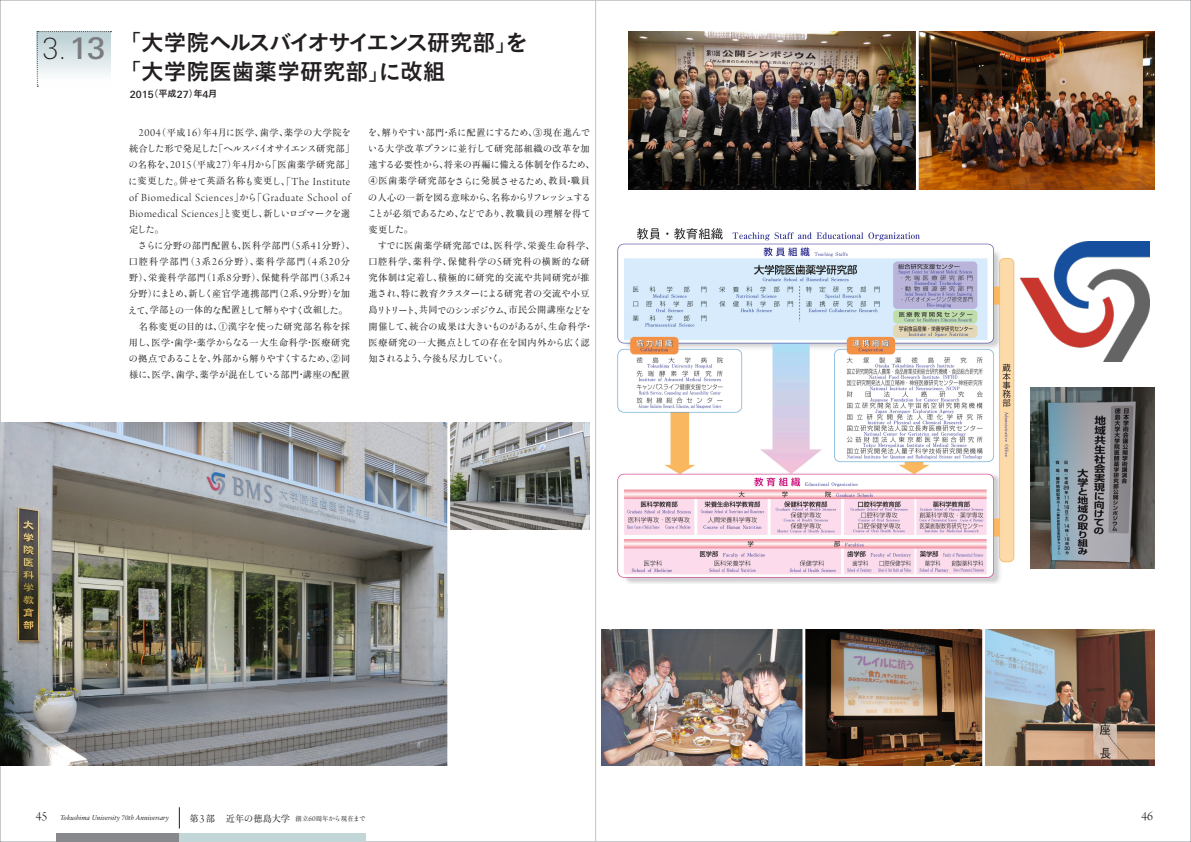
<style>
.page{position:relative;width:1191px;height:842px;background:#fff}
.page>*{position:absolute;margin:0;border:0;box-sizing:border-box;transform-origin:0 0}
.t1{font:22.7px/29px "Koburina Go Std N W6";color:#231f20;text-align:center}
.t2{font:13.3px "Arno Pro Light Display";color:#231f20}
.t3{font:11.5px/16.1px "Arno Pro Light Display";letter-spacing:.05em;color:#231f20;text-align:justify}
.t4{font:500 9.9px "LT Univers Basic";color:#231f20}
.t5{font:9.7px/16.1px "Yutuki 5 Go K Std W3";letter-spacing:-.145em;color:#231f20}
.t6{font:9.7px "Yutuki 5 Go K Std W3";letter-spacing:-.165em;color:#231f20}
.t7{font:9.7px "Yutuki 5 Go K Std W3";letter-spacing:-.115em;color:#231f20}
.t8{font:9.2px/16.1px "Ryumin Pro";letter-spacing:.055em;color:#231f20}
.t9{font:9.2px "Ryumin Pro";letter-spacing:.085em;color:#231f20}
.t10{font:italic 7.1px "Sabon Next LT Display";color:#231f20}
.s1{font-family:"LT Univers Basic";font-weight:100;font-size:29.3px}
.s2{font-family:"LT Univers Basic";font-weight:500;font-size:29.8px;color:#7a7c7f}
.s3{font-family:"Koburina Go Std N W3"}
.s4{font-family:"Koburina Go Std N W3";font-weight:400;font-size:9.2px}
.s5{font-family:"Koburina Go Std N W6";font-weight:400;font-size:9.2px}
.s6{font-family:"Arno Pro Light Display";font-size:11.5px}
.s7{font-size:9.7px}
.s8{font-family:"Yutuki 5 Go K Std W3";font-size:9.7px}
.s9{font-family:"Ryumin Pro";font-size:9.2px}
.s10{font-family:"Ryumin Pro"}
.s11{font-family:"Ryumin Pro";font-size:9.7px}
.s12{font-family:"Koburina Go Std N W3";font-size:9.2px}
.s13{font-size:6.4px}
.s14{font-family:"Arno Pro Light Display";font-size:8px}
.s15{font-family:"Yutuki 5 Go K Std W3";font-size:6.7px}
</style>
<div class="page">
<svg style="left:179px;top:807px;width:1px;height:21px"></svg>
<hr style="left:595px;top:0;width:1px;height:842px;background:#c2c3c6">
<div style="left:56px;top:833px;width:310px;height:9px;background:#c2d6d7"></div>
<div style="left:56px;top:833px;width:123px;height:9px;background:#87898c"></div>
<svg style="left:37px;top:31px;width:74px;height:56px"></svg>
<img style="left:601px;top:630px;width:381px;height:136px">
<img style="left:628px;top:31px;width:526px;height:158px">
<img style="left:617px;top:228px;width:398px;height:356px">
<img style="left:450px;top:423px;width:140px;height:107px">
<img style="left:1020px;top:242px;width:129px;height:120px">
<img style="left:1030px;top:387px;width:124px;height:181px">
<img style="left:985px;top:630px;width:169px;height:136px">
<img style="left:0;top:423px;width:447px;height:343px">
<hr style="left:802px;top:624px;width:3px;height:149px;background:#fff">
<hr style="left:916px;top:28px;width:2px;height:169px;background:#fff">
<h1 class="t1" style="left:42px;top:29px;width:487px"><span class="s1">3.</span><span class="s2">13</span> <span class="s3">「</span>大学院ヘルスバイオサイエンス研究部<span class="s3">」</span>を<span class="s3">「</span>大学院医歯薬学研究部<span class="s3">」</span>に改組</h1>
<p class="t4" style="left:130px;top:88px;width:89px">2015<span class="s4">（</span><span class="s5">平成</span>27<span class="s4">）</span><span class="s5">年</span>4<span class="s5">月</span></p>
<p class="t8" style="left:139px;top:124px;width:214px"><span class="s6">2004</span><span class="s7">（</span>平成<span class="s6">16</span><span class="s7">）</span>年<span class="s6">4</span>月<span class="s8">に</span>医学<span class="s7">、</span>歯学<span class="s7">、</span>薬学<span class="s8">の</span>大学院<span class="s8">を</span></p>
<p class="t5" style="left:129px;top:140px;width:227px"><span class="s9">統合</span>した<span class="s9">形</span>で<span class="s9">発足</span>した<span class="s10">「</span>ヘルスバイオサイエンス<span class="s9">研究部</span><span class="s10">」</span></p>
<p class="t8" style="left:128px;top:156px;width:228px"><span class="s8">の</span>名称<span class="s8">を</span><span class="s7">、</span><span class="s6">2015</span><span class="s7">（</span>平成<span class="s6">27</span><span class="s7">）</span>年<span class="s6">4</span>月<span class="s8">から</span><span class="s7">「</span>医歯薬学研究部<span class="s7">」</span></p>
<p class="t3" style="left:128px;top:174px;width:223px"><span class="s8">に</span><span class="s9">変更</span><span class="s8">した</span><span class="s11">。</span><span class="s9">併</span><span class="s8">せて</span><span class="s9">英語名称</span><span class="s8">も</span><span class="s9">変更</span><span class="s8">し</span><span class="s11">、「</span>The Institute of Biomedical Sciences<span class="s11">」</span><span class="s8">から</span><span class="s11">「</span>Graduate School of Biomedical Sciences<span class="s11">」</span><span class="s8">と</span><span class="s9">変更</span><span class="s8">し</span><span class="s11">、</span><span class="s9">新</span><span class="s8">しいロゴマークを</span><span class="s9">選</span></p>
<p class="t5" style="left:129px;top:221px;width:37px"><span class="s9">定</span>した<span class="s10">。</span></p>
<p class="t8" style="left:129px;top:237px;width:228px;text-indent:9px"><span class="s8">さらに</span>分野<span class="s8">の</span>部門配置<span class="s8">も</span><span class="s7">、</span>医科学部門<span class="s7">（</span><span class="s6">5</span>系<span class="s6">41</span>分野<span class="s7">）、</span>口腔科学部門<span class="s7">（</span><span class="s6">3</span>系<span class="s6">26</span>分野<span class="s7">）、</span>薬科学部門<span class="s7">（</span><span class="s6">4</span>系<span class="s6">20</span>分野<span class="s7">）、</span>栄養科学部門<span class="s7">（</span><span class="s6">1</span>系<span class="s6">8</span>分野<span class="s7">）、</span>保健科学部門<span class="s7">（</span><span class="s6">3</span>系<span class="s6">24</span>分野<span class="s7">）</span><span class="s8">にまとめ</span><span class="s7">、</span>新<span class="s8">しく</span>産官学連携部門<span class="s7">（</span><span class="s6">2</span>系<span class="s7">、</span><span class="s6">9</span>分野<span class="s7">）</span><span class="s8">を</span>加</p>
<p class="t6" style="left:128px;top:304px;width:222px">えて<span class="s10">、</span><span class="s9">学部</span>との<span class="s9">一体的</span>な<span class="s9">配置</span>として<span class="s9">解</span>りやすく<span class="s9">改組</span>した<span class="s10">。</span></p>
<p class="t8" style="left:129px;top:317px;width:223px">　名称変更<span class="s8">の</span>目的<span class="s8">は</span><span class="s7">、</span><span class="s3">①</span>漢字<span class="s8">を</span>使<span class="s8">った</span>研究部名称<span class="s8">を</span>採用<span class="s8">し</span><span class="s7">、</span>医学<span class="s7">・</span>歯学<span class="s7">・</span>薬学<span class="s8">からなる</span>一大生命科学<span class="s7">・</span>医療研究</p>
<p class="t5" style="left:128px;top:350px;width:223px">の<span class="s9">拠点</span>であることを<span class="s10">、</span><span class="s9">外部</span>から<span class="s9">解</span>りやすくするため<span class="s10">、</span><span class="s12">②</span><span class="s9">同</span></p>
<p class="t8" style="left:129px;top:366px;width:223px">様<span class="s8">に</span><span class="s7">、</span>医学<span class="s7">、</span>歯学<span class="s7">、</span>薬学<span class="s8">が</span>混在<span class="s8">している</span>部門<span class="s7">・</span>講座<span class="s8">の</span>配置</p>
<p class="t7" style="left:368px;top:127px;width:224px">を<span class="s10">、</span><span class="s9">解</span>りやすい<span class="s9">部門</span><span class="s10">・</span><span class="s9">系</span>に<span class="s9">配置</span>にするため<span class="s10">、</span><span class="s12">③</span><span class="s9">現在進</span>んで</p>
<p class="t8" style="left:368px;top:140px;width:229px"><span class="s8">いる</span>大学改革<span class="s8">プランに</span>並行<span class="s8">して</span>研究部組織<span class="s8">の</span>改革<span class="s8">を</span>加速<span class="s8">する</span>必要性<span class="s8">から</span><span class="s7">、</span>将来<span class="s8">の</span>再編<span class="s8">に</span>備<span class="s8">える</span>体制<span class="s8">を</span>作<span class="s8">るため</span><span class="s7">、<br></span><span class="s3">④</span>医歯薬学研究部<span class="s8">をさらに</span>発展<span class="s8">させるため</span><span class="s7">、</span>教員<span class="s7">・</span>職員</p>
<p class="t5" style="left:367px;top:189px;width:225px">の<span class="s9">人心</span>の<span class="s9">一新</span>を<span class="s9">図</span>る<span class="s9">意味</span>から<span class="s10">、</span><span class="s9">名称</span>からリフレッシュすることが<span class="s9">必須</span>であるため<span class="s10">、</span>などであり<span class="s10">、</span><span class="s9">教職員</span>の<span class="s9">理解</span>を<span class="s9">得</span>て</p>
<p class="t8" style="left:369px;top:221px;width:46px">変更<span class="s8">した</span><span class="s7">。</span></p>
<p class="t8" style="left:377px;top:237px;width:219px"><span class="s8">すでに</span>医歯薬学研究部<span class="s8">では</span><span class="s7">、</span>医科学<span class="s7">、</span>栄養生命科学<span class="s7">、</span></p>
<p class="t9" style="left:368px;top:254px;width:223px">口腔科学<span class="s7">、</span>薬科学<span class="s7">、</span>保健科学<span class="s8">の</span><span class="s6">5</span>研究科<span class="s8">の</span>横断的<span class="s8">な</span>研</p>
<p class="t8" style="left:369px;top:269px;width:223px">究体制<span class="s8">は</span>定着<span class="s8">し</span><span class="s7">、</span>積極的<span class="s8">に</span>研究的交流<span class="s8">や</span>共同研究<span class="s8">が</span>推</p>
<p class="t5" style="left:369px;top:286px;width:226px"><span class="s9">進</span>され<span class="s10">、</span><span class="s9">特</span>に<span class="s9">教育</span>クラスターによる<span class="s9">研究者</span>の<span class="s9">交流</span>や<span class="s9">小豆島</span>リトリート<span class="s10">、</span><span class="s9">共同</span>でのシンポジウム<span class="s10">、</span><span class="s9">市民公開講座</span>などを<span class="s9">開催</span>して<span class="s10">、</span><span class="s9">統合</span>の<span class="s9">成果</span>は<span class="s9">大</span>きいものがあるが<span class="s10">、</span><span class="s9">生命科学</span><span class="s10">・</span></p>
<p class="t8" style="left:369px;top:333px;width:223px">医療研究<span class="s8">の</span>一大拠点<span class="s8">としての</span>存在<span class="s8">を</span>国内外<span class="s8">から</span>広<span class="s8">く</span>認</p>
<p class="t5" style="left:369px;top:350px;width:141px"><span class="s9">知</span>されるよう<span class="s10">、</span><span class="s9">今後</span>も<span class="s9">尽力</span>していく<span class="s10">。</span></p>
<h2 class="t2" style="left:36px;top:809px;width:13px">45</h2>
<p class="t10" style="left:61px;top:813px;width:110px">Tokushima University 70th Anniversary</p>
<p class="t8" style="left:189px;top:810px;width:178px">第<span class="s6">3</span>部 近年<span class="s8">の</span>徳島大学 <span class="s13">創立</span><span class="s14">60</span><span class="s13">周年</span><span class="s15">から</span><span class="s13">現在</span><span class="s15">まで</span></p>
<h2 class="t2" style="left:1141px;top:809px;width:13px">46</h2>
</div>
